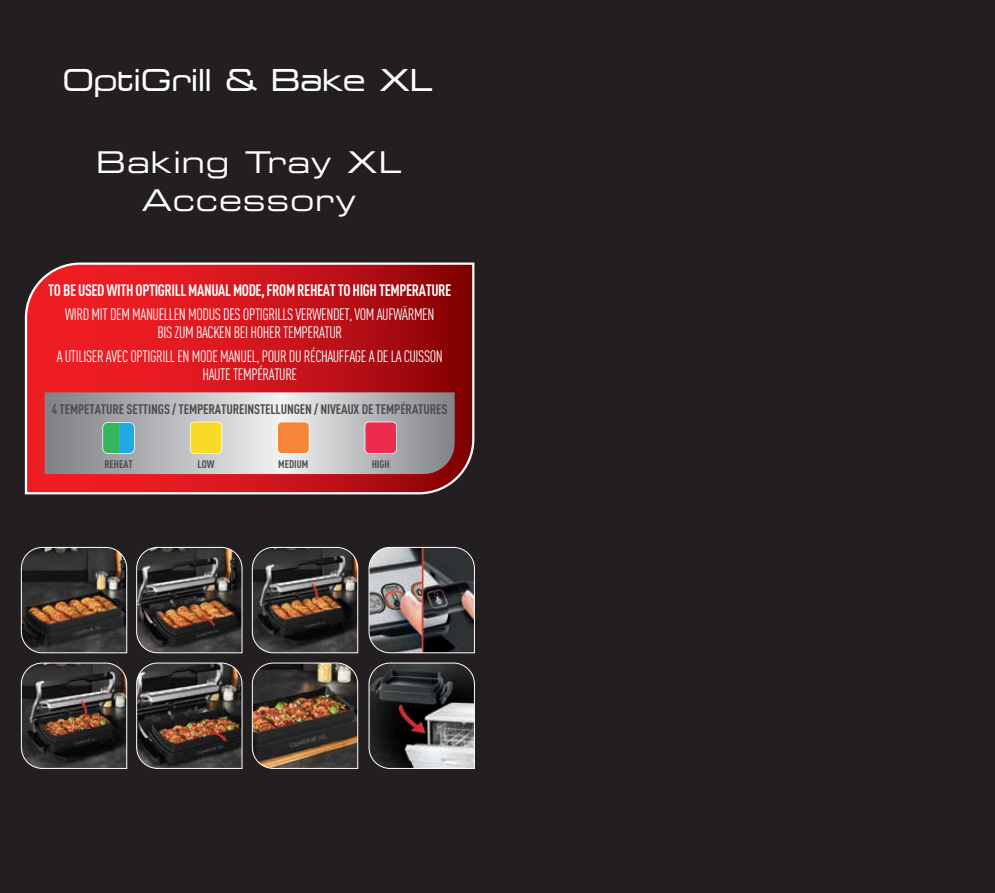
<style>
.page{position:relative;width:995px;height:893px;background:#231f20}
.page>*{position:absolute;margin:0;border:0;box-sizing:border-box;transform-origin:0 0}
.t1{font:30px/37.5px "Eurostile LT Std Ex 2";letter-spacing:.025em;color:#fff;text-align:center}
.t2{font:30px "Tefalextendedreg";letter-spacing:.015em;color:#fff}
.t3{font:condensed 16.35px/18px "DIN Pro";letter-spacing:-.025em;color:#fff;text-align:center;scale:.95 1}
.t4{font:700 condensed 16.35px "DIN Pro";letter-spacing:-.025em;color:#fff;scale:.95 1}
.t5{font:700 condensed 13.65px "DIN Pro";letter-spacing:-.01em;color:#4b4c4d}
.t6{font:700 condensed 10.95px "DIN Pro";color:#4b4c4d}
</style>
<div class="page">
<hr style="left:64px;top:99px;width:369px;height:1px;background:#231f20">
<img style="left:21px;top:547px;width:107px;height:107px">
<img style="left:136px;top:547px;width:107px;height:107px">
<img style="left:252px;top:547px;width:106px;height:107px">
<img style="left:368px;top:547px;width:107px;height:107px">
<svg style="left:368px;top:662px;width:107px;height:107px;background:#565455"></svg>
<img style="left:21px;top:662px;width:107px;height:107px">
<img style="left:136px;top:662px;width:107px;height:107px">
<img style="left:252px;top:662px;width:106px;height:107px">
<svg style="left:24px;top:261px;width:452px;height:234px;background:#c61f25"></svg>
<svg style="left:45px;top:392px;width:410px;height:82px;background:#b7b1ad"></svg>
<h1 class="t2" style="left:64px;top:59px;width:370px">OptiGrill &amp; Bake XL</h1>
<h1 class="t1" style="left:96px;top:143px;width:307px">Baking Tray XL<br>Accessory</h1>
<p class="t4" style="left:48px;top:278px;width:426px">TO BE USED WITH OPTIGRILL MANUAL MODE, FROM REHEAT TO HIGH TEMPERATURE</p>
<p class="t3" style="left:65px;top:305px;width:390px">WIRD MIT DEM MANUELLEN MODUS DES OPTIGRILLS VERWENDET, VOM AUFWÄRMEN<br>BIS ZUM BACKEN BEI HOHER TEMPERATUR</p>
<p class="t3" style="left:57px;top:347px;width:408px">A UTILISER AVEC OPTIGRILL EN MODE MANUEL, POUR DU RÉCHAUFFAGE A DE LA CUISSON<br>HAUTE TEMPÉRATURE</p>
<p class="t5" style="left:52px;top:399px;width:397px">4 TEMPETATURE SETTINGS / TEMPERATUREINSTELLUNGEN / NIVEAUX DE TEMPÉRATURES</p>
<p class="t6" style="left:104px;top:456px;width:30px">REHEAT</p>
<p class="t6" style="left:197px;top:456px;width:19px">LOW</p>
<p class="t6" style="left:278px;top:456px;width:32px">MEDIUM</p>
<p class="t6" style="left:372px;top:456px;width:20px">HIGH</p>
</div>
